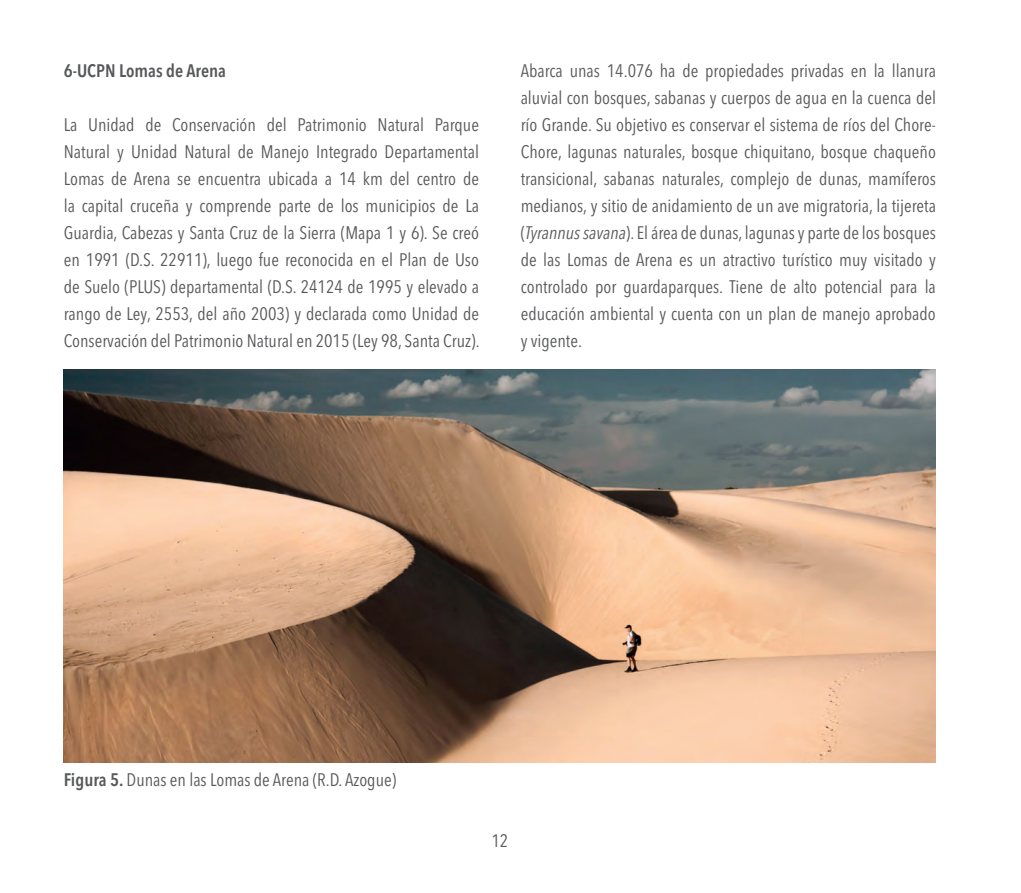
<style>
.page{position:relative;width:1021px;height:893px;background:#fff}
.page>*{position:absolute;margin:0;border:0;box-sizing:border-box;transform-origin:0 0}
.t1{font:condensed 18px/27px "Avenir Next LT Pro";color:#57585a;text-align:justify}
.t2{font:600 condensed 18px "Avenir Next LT Pro";color:#57585a}
.t3{font:18px "Avenir Next Condensed";color:#57585a}
.s1{font-style:italic}
.s2{font-weight:600}
</style>
<div class="page">
<img style="left:64px;top:370px;width:871px;height:392px">
<p class="t2" style="left:64px;top:60px;width:164px">6-UCPN Lomas de Arena</p>
<p class="t1" style="left:64px;top:112px;width:417px">La Unidad de Conservación del Patrimonio Natural Parque Natural y Unidad Natural de Manejo Integrado Departamental Lomas de Arena se encuentra ubicada a 14 km del centro de la capital cruceña y comprende parte de los municipios de La Guardia, Cabezas y Santa Cruz de la Sierra (Mapa 1 y 6). Se creó en 1991 (D.S. 22911), luego fue reconocida en el Plan de Uso de Suelo (PLUS) departamental (D.S. 24124 de 1995 y elevado a rango de Ley, 2553, del año 2003) y declarada como Unidad de Conservación del Patrimonio Natural en 2015 (Ley 98, Santa Cruz).</p>
<p class="t1" style="left:520px;top:58px;width:417px">Abarca unas 14.076 ha de propiedades privadas en la llanura aluvial con bosques, sabanas y cuerpos de agua en la cuenca del río Grande. Su objetivo es conservar el sistema de ríos del Chore-Chore, lagunas naturales, bosque chiquitano, bosque chaqueño transicional, sabanas naturales, complejo de dunas, mamíferos medianos, y sitio de anidamiento de un ave migratoria, la tijereta (<span class="s1">Tyrannus savana</span>). El área de dunas, lagunas y parte de los bosques de las Lomas de Arena es un atractivo turístico muy visitado y controlado por guardaparques. Tiene de alto potencial para la educación ambiental y cuenta con un plan de manejo aprobado y vigente.</p>
<p class="t1" style="left:64px;top:766px;width:334px"><span class="s2">Figura 5.</span> Dunas en las Lomas de Arena (R.D. Azogue)</p>
<p class="t3" style="left:491px;top:825px;width:18px">12</p>
</div>
